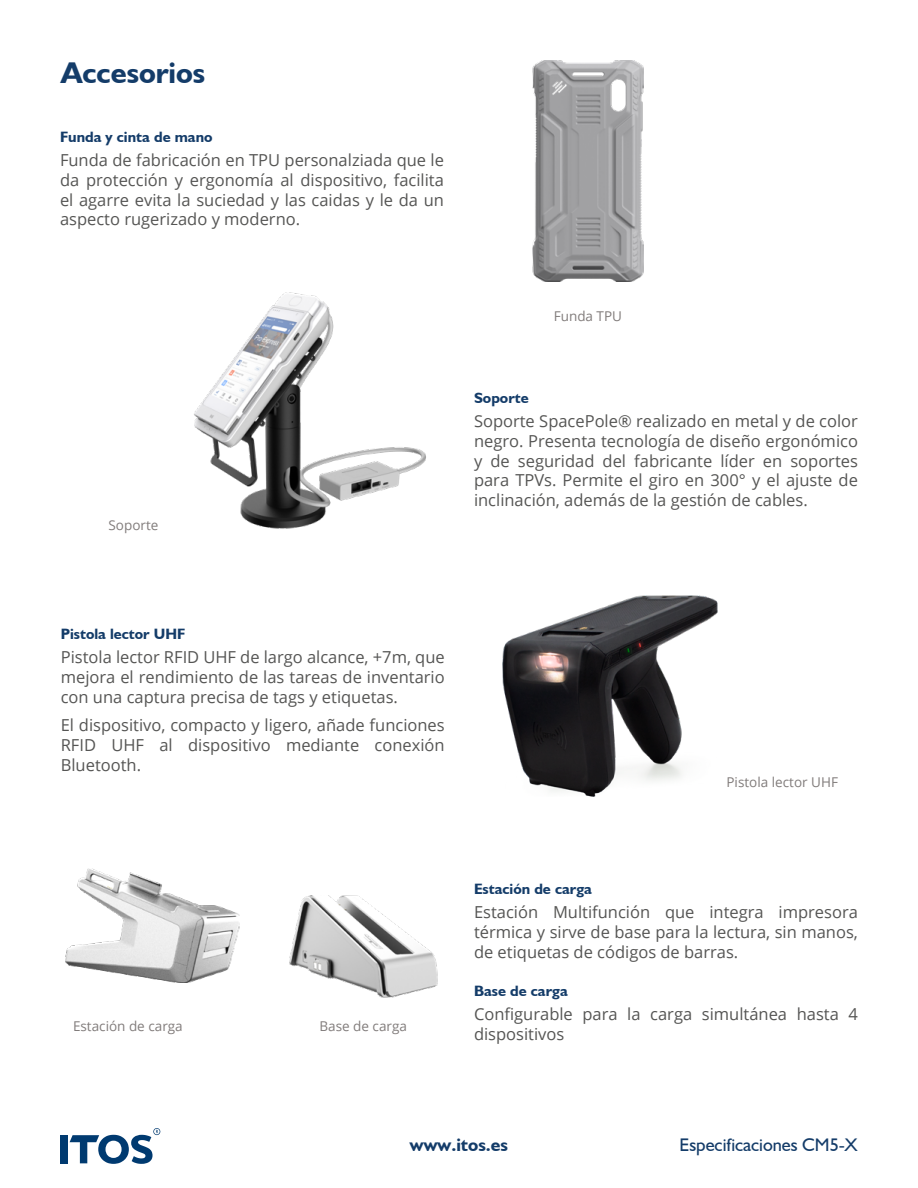
<style>
.page{position:relative;width:918px;height:1188px;background:#fff}
.page>*{position:absolute;margin:0;border:0;box-sizing:border-box;transform-origin:0 0}
.t1{font:700 30px "Humanist 521 BT";color:#143c69}
.t2{font:18.3px "Humanist 521 BT";color:#143c69}
.t3{font:700 18.3px "Humanist 521 BT";color:#143c69}
.t4{font:16.5px/19.8px "Open Sans";color:#555554;text-align:justify}
.t5{font:700 15px "Humanist 521 BT";color:#143c69}
.t6{font:13.5px "Open Sans";color:#817c7b}
</style>
<div class="page">
<div style="left:60px;top:1135px;width:7px;height:28px;background:#003a70"></div>
<svg style="left:70px;top:1128px;width:90px;height:36px"></svg>
<img style="left:194px;top:292px;width:232px;height:237px">
<img style="left:65px;top:869px;width:175px;height:113px">
<img style="left:502px;top:595px;width:216px;height:202px">
<img style="left:289px;top:896px;width:148px;height:102px">
<img style="left:533px;top:60px;width:110px;height:221px">
<h1 class="t1" style="left:61px;top:54px;width:146px">Accesorios</h1>
<p class="t5" style="left:60px;top:127px;width:154px">Funda y cinta de mano</p>
<p class="t4" style="left:60px;top:150px;width:386px">Funda de fabricación en TPU personalziada que le da protección y ergonomía al dispositivo, facilita el agarre evita la suciedad y las caidas y le da un aspecto rugerizado y moderno.</p>
<p class="t6" style="left:109px;top:516px;width:51px">Soporte</p>
<p class="t6" style="left:554px;top:307px;width:70px">Funda TPU</p>
<p class="t5" style="left:474px;top:388px;width:56px">Soporte</p>
<p class="t4" style="left:474px;top:411px;width:386px">Soporte SpacePole® realizado en metal y de color negro. Presenta tecnología de diseño ergonómico y de seguridad del fabricante líder en soportes para TPVs. Permite el giro en 300° y el ajuste de inclinación, además de la gestión de cables.</p>
<p class="t5" style="left:61px;top:625px;width:126px">Pistola lector UHF</p>
<p class="t4" style="left:61px;top:647px;width:386px">Pistola lector RFID UHF de largo alcance, +7m, que mejora el rendimiento de las tareas de inventario con una captura precisa de tags y etiquetas.</p>
<p class="t4" style="left:61px;top:715px;width:386px">El dispositivo, compacto y ligero, añade funciones RFID UHF al dispositivo mediante conexión Bluetooth.</p>
<p class="t6" style="left:727px;top:773px;width:113px">Pistola lector UHF</p>
<p class="t6" style="left:73px;top:1016px;width:111px">Estación de carga</p>
<p class="t6" style="left:320px;top:1016px;width:89px">Base de carga</p>
<p class="t5" style="left:474px;top:880px;width:120px">Estación de carga</p>
<p class="t4" style="left:474px;top:902px;width:386px">Estación Multifunción que integra impresora térmica y sirve de base para la lectura, sin manos, de etiquetas de códigos de barras.</p>
<p class="t5" style="left:474px;top:981px;width:95px">Base de carga</p>
<p class="t4" style="left:474px;top:1003px;width:386px">Configurable para la carga simultánea hasta 4 dispositivos</p>
<p class="t3" style="left:410px;top:1133px;width:100px">www.itos.es</p>
<p class="t2" style="left:680px;top:1133px;width:180px">Especificaciones CM5-X</p>
</div>
